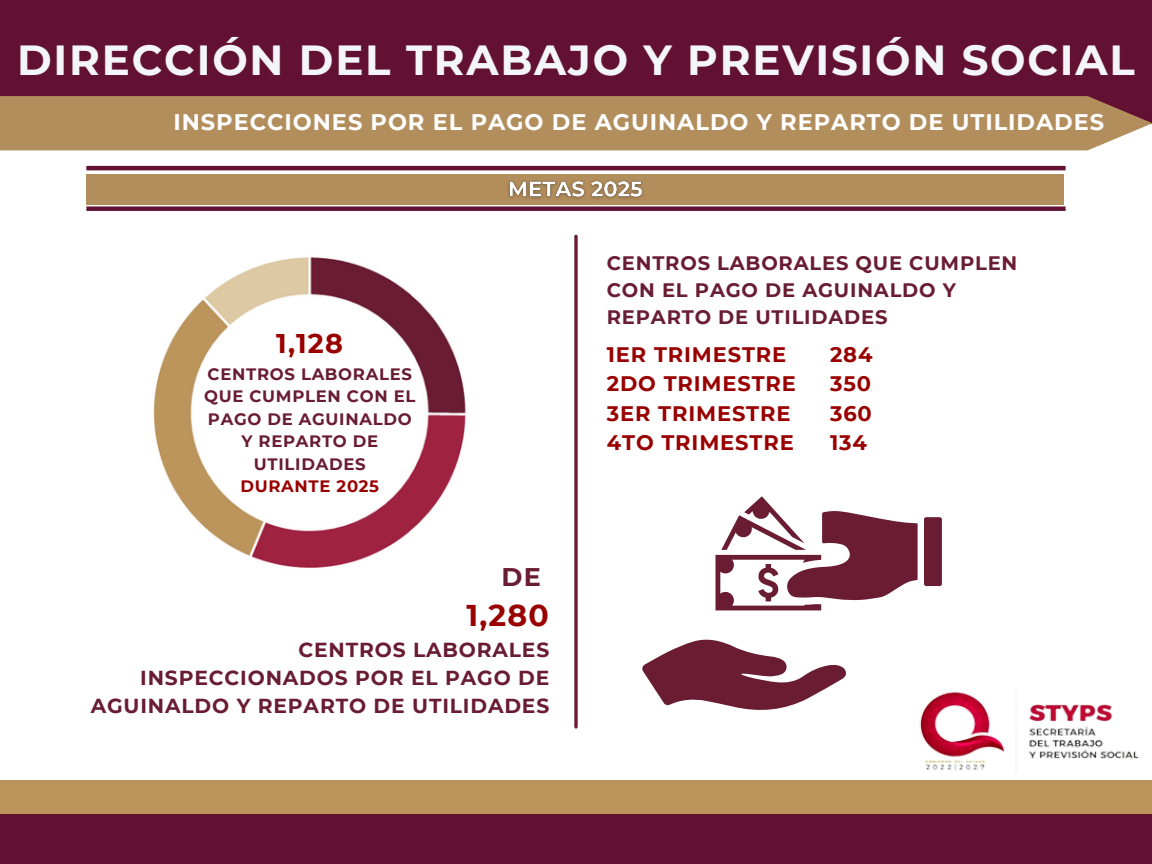
<style>
.page{position:relative;width:1152px;height:864px;background:#fff}
.page>*{position:absolute;margin:0;border:0;box-sizing:border-box;transform-origin:0 0}
.t1{font:700 42px "Montserrat";letter-spacing:.04em;color:#f3f5f9}
.t2{font:700 30px "Montserrat";color:#900}
.t3{font:700 27px "Montserrat";color:#900}
.t4{font:700 25.5px "Montserrat";color:#691c32}
.t5{font:700 22.5px "Montserrat";letter-spacing:.04em;color:#fff}
.t6{font:700 21px/29.2px "Montserrat";letter-spacing:.04em;color:#900}
.t7{font:700 20.25px/28.2px "Montserrat";letter-spacing:.04em;color:#691c32;text-align:right}
.t8{font:700 19.5px/27px "Montserrat";letter-spacing:.04em;color:#691c32}
.t9{font:700 16.5px/22.5px "Montserrat";letter-spacing:.04em;color:#691c32;text-align:center}
.t10{font:700 16.5px "Montserrat";letter-spacing:.04em;color:#900}
</style>
<div class="page">
<div style="left:0;top:0;width:1152px;height:123px;background:#621132"></div>
<div style="left:0;top:96px;width:1152px;height:54px;background:#b38e5d"></div>
<div style="left:0;top:813px;width:1152px;height:51px;background:#621132"></div>
<div style="left:0;top:780px;width:1152px;height:33px;background:#bc955c"></div>
<hr style="left:86px;top:166px;width:980px;height:4px;background:#621132">
<div style="left:86px;top:206px;width:980px;height:5px;background:#621132"></div>
<div style="left:86px;top:174px;width:978px;height:30px;background:#b38e5d"></div>
<img style="left:919px;top:691px;width:220px;height:80px">
<svg style="left:574px;top:236px;width:4px;height:491px;background:#803f51"></svg>
<img style="left:153px;top:257px;width:313px;height:311px">
<svg style="left:642px;top:639px;width:204px;height:71px"></svg>
<div style="left:924px;top:517px;width:18px;height:69px;background:#691c32;border-radius:2px"></div>
<svg style="left:715px;top:496px;width:203px;height:114px"></svg>
<img style="left:502px;top:181px;width:147px;height:24px">
<h1 class="t1" style="left:17px;top:35px;width:1119px">DIRECCIÓN DEL TRABAJO Y PREVISIÓN SOCIAL</h1>
<h2 class="t5" style="left:174px;top:108px;width:932px">INSPECCIONES POR EL PAGO DE AGUINALDO Y REPARTO DE UTILIDADES</h2>
<p class="t3" style="left:276px;top:327px;width:68px">1,128</p>
<p class="t9" style="left:204px;top:363px;width:213px">CENTROS LABORALES<br>QUE CUMPLEN CON EL<br>PAGO DE AGUINALDO<br>Y REPARTO DE<br>UTILIDADES</p>
<p class="t10" style="left:240px;top:476px;width:140px">DURANTE 2025</p>
<p class="t4" style="left:502px;top:561px;width:41px">DE</p>
<p class="t2" style="left:466px;top:597px;width:84px">1,280</p>
<p class="t7" style="left:91px;top:635px;width:460px">CENTROS LABORALES<br>INSPECCIONADOS POR EL PAGO DE<br>AGUINALDO Y REPARTO DE UTILIDADES</p>
<p class="t8" style="left:607px;top:249px;width:412px">CENTROS LABORALES QUE CUMPLEN<br>CON EL PAGO DE AGUINALDO Y<br>REPARTO DE UTILIDADES</p>
<p class="t6" style="left:607px;top:340px;width:191px">1ER TRIMESTRE<br>2DO TRIMESTRE<br>3ER TRIMESTRE<br>4TO TRIMESTRE</p>
<h4 class="t6" style="left:830px;top:340px;width:44px;text-align:justify">284<br>350<br>360<br>134</h4>
</div>
